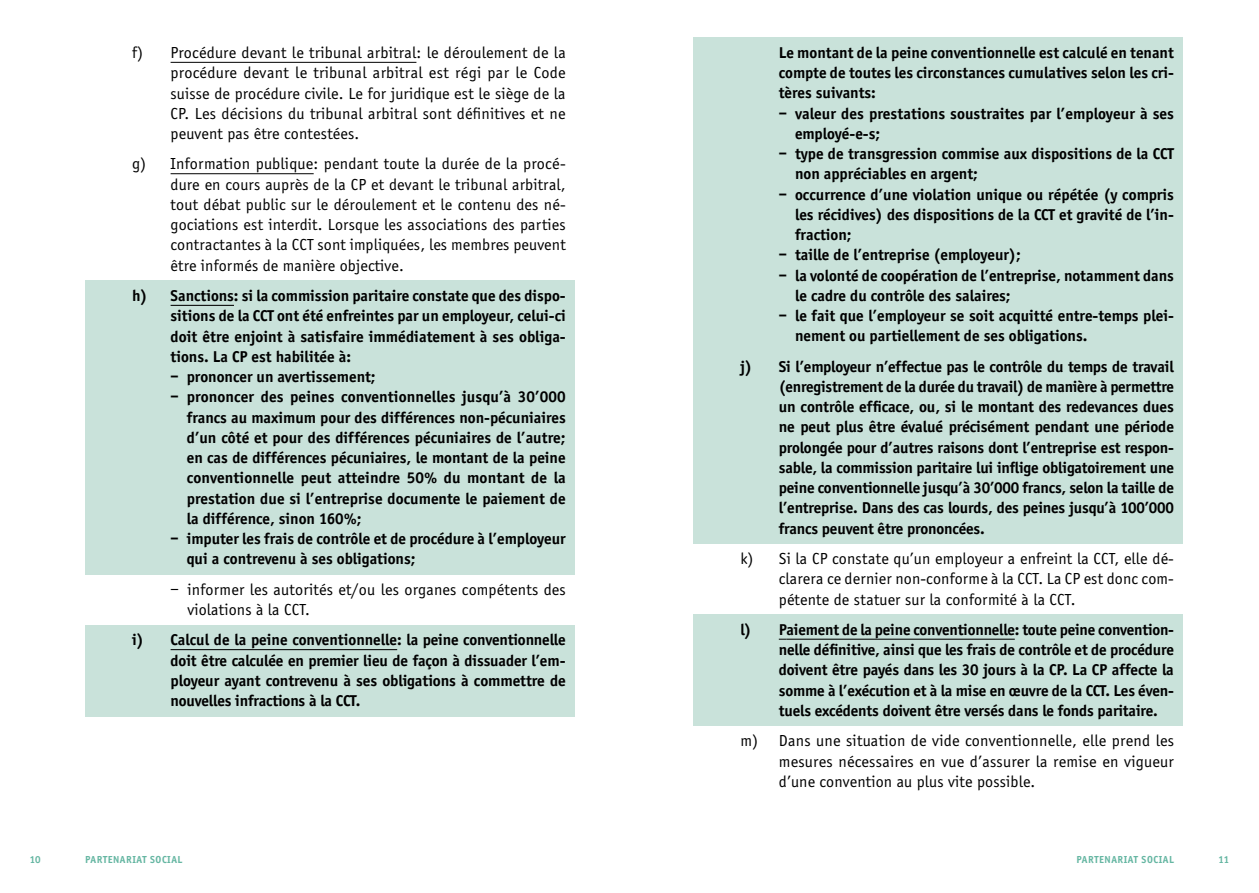
<style>
.page{position:relative;width:1259px;height:893px;background:#fff}
.page>*{position:absolute;margin:0;border:0;box-sizing:border-box;transform-origin:0 0}
.t1{font:16.5px/20.2px "Officina Sans";letter-spacing:.01em;color:#000;text-align:justify}
.t2{font:700 16.2px/20.2px "Officina Sans";color:#000;text-align:justify}
.t3{font:700 10.5px "Officina Sans";letter-spacing:.05em;color:#65b6a2}
</style>
<div class="page">
<hr style="left:171px;top:62px;width:245px;height:1px;background:#000">
<hr style="left:171px;top:173px;width:143px;height:1px;background:#000">
<div style="left:85px;top:281px;width:489px;height:91px;background:#c9e2da"></div>
<hr style="left:171px;top:305px;width:63px;height:1px;background:#000">
<div style="left:85px;top:370px;width:489px;height:22px;background:#c9e2da"></div>
<div style="left:85px;top:390px;width:489px;height:144px;background:#c9e2da"></div>
<div style="left:85px;top:532px;width:489px;height:42px;background:#c9e2da"></div>
<div style="left:85px;top:625px;width:489px;height:91px;background:#c9e2da"></div>
<hr style="left:171px;top:649px;width:226px;height:1px;background:#000">
<div style="left:693px;top:38px;width:489px;height:70px;background:#c9e2da"></div>
<div style="left:693px;top:106px;width:489px;height:43px;background:#c9e2da"></div>
<div style="left:693px;top:147px;width:489px;height:42px;background:#c9e2da"></div>
<div style="left:693px;top:187px;width:489px;height:63px;background:#c9e2da"></div>
<div style="left:693px;top:248px;width:489px;height:22px;background:#c9e2da"></div>
<div style="left:693px;top:268px;width:489px;height:43px;background:#c9e2da"></div>
<div style="left:693px;top:309px;width:489px;height:42px;background:#c9e2da"></div>
<div style="left:693px;top:351px;width:489px;height:193px;background:#c9e2da"></div>
<div style="left:693px;top:615px;width:489px;height:111px;background:#c9e2da"></div>
<hr style="left:786px;top:639px;width:228px;height:1px;background:#000">
<p class="t1" style="left:171px;top:43px;width:397px;text-indent:-38px">f) Procédure devant le tribunal arbitral: le déroulement de la procédure devant le tribunal arbitral est régi par le Code suisse de procédure civile. Le for juridique est le siège de la CP. Les décisions du tribunal arbitral sont définitives et ne peuvent pas être contestées.</p>
<p class="t1" style="left:171px;top:154px;width:396px;text-indent:-38px">g) Information publique: pendant toute la durée de la procé&shy;dure en cours auprès de la CP et devant le tribunal arbitral, tout débat public sur le déroulement et le contenu des né&shy;gociations est interdit. Lorsque les associations des parties contractantes à la CCT sont impliquées, les membres peuvent être informés de manière objective.</p>
<p class="t2" style="left:171px;top:285px;width:397px;text-indent:-38px">h) Sanctions: si la commission paritaire constate que des dispo&shy;sitions de la CCT ont été enfreintes par un employeur, celui-ci doit être enjoint à satisfaire immédiatement à ses obliga&shy;tions. La CP est habilitée à:</p>
<p class="t2" style="left:171px;top:366px;width:206px">– prononcer un avertissement;</p>
<p class="t2" style="left:187px;top:387px;width:380px;text-indent:-16px">– prononcer des peines conventionnelles jusqu’à 30’000 francs au maximum pour des différences non-pécuniaires d’un côté et pour des différences pécuniaires de l’autre; en cas de différences pécuniaires, le montant de la peine conventionnelle peut atteindre 50% du montant de la prestation due si l’entreprise documente le paiement de la différence, sinon 160%;</p>
<p class="t2" style="left:187px;top:528px;width:380px;text-indent:-16px">– imputer les frais de contrôle et de procédure à l’employeur qui a contrevenu à ses obligations;</p>
<p class="t1" style="left:187px;top:579px;width:380px;text-indent:-17px">– informer les autorités et/ou les organes compétents des violations à la CCT.</p>
<p class="t2" style="left:171px;top:630px;width:397px;text-indent:-38px">i) Calcul de la peine conventionnelle: la peine conventionnelle doit être calculée en premier lieu de façon à dissuader l’em&shy;ployeur ayant contrevenu à ses obligations à commettre de nouvelles infractions à la CCT.</p>
<p class="t2" style="left:779px;top:42px;width:396px">Le montant de la peine conventionnelle est calculé en tenant compte de toutes les circonstances cumulatives selon les cri&shy;tères suivants:</p>
<p class="t2" style="left:795px;top:103px;width:380px;text-indent:-16px">– valeur des prestations soustraites par l’employeur à ses employé-e-s;</p>
<p class="t2" style="left:795px;top:143px;width:380px;text-indent:-16px">– type de transgression commise aux dispositions de la CCT non appréciables en argent;</p>
<p class="t2" style="left:795px;top:184px;width:380px;text-indent:-16px">– occurrence d’une violation unique ou répétée (y compris les récidives) des dispositions de la CCT et gravité de l’in&shy;fraction;</p>
<p class="t2" style="left:779px;top:245px;width:243px">– taille de l’entreprise (employeur);</p>
<p class="t2" style="left:795px;top:265px;width:380px;text-indent:-16px">– la volonté de coopération de l’entreprise, notamment dans le cadre du contrôle des salaires;</p>
<p class="t2" style="left:795px;top:305px;width:380px;text-indent:-16px">– le fait que l’employeur se soit acquitté entre-temps plei&shy;nement ou partiellement de ses obligations.</p>
<p class="t2" style="left:779px;top:356px;width:397px;text-indent:-38px">j) Si l’employeur n’effectue pas le contrôle du temps de travail (enregistrement de la durée du travail) de manière à permettre un contrôle efficace, ou, si le montant des redevances dues ne peut plus être évalué précisément pendant une période prolongée pour d’autres raisons dont l’entreprise est respon&shy;sable, la commission paritaire lui inflige obligatoirement une peine conventionnelle jusqu’à 30’000 francs, selon la taille de l’entreprise. Dans des cas lourds, des peines jusqu’à 100’000 francs peuvent être prononcées.</p>
<p class="t1" style="left:779px;top:549px;width:396px;text-indent:-38px">k) Si la CP constate qu’un employeur a enfreint la CCT, elle dé&shy;clarera ce dernier non-conforme à la CCT. La CP est donc com&shy;pétente de statuer sur la conformité à la CCT.</p>
<p class="t2" style="left:779px;top:619px;width:396px;text-indent:-38px">l) Paiement de la peine conventionnelle: toute peine convention&shy;nelle définitive, ainsi que les frais de contrôle et de procédure doivent être payés dans les 30 jours à la CP. La CP affecte la somme à l’exécution et à la mise en œuvre de la CCT. Les éven&shy;tuels excédents doivent être versés dans le fonds paritaire.</p>
<p class="t1" style="left:779px;top:731px;width:397px;text-indent:-38px">m) Dans une situation de vide conventionnelle, elle prend les mesures nécessaires en vue d’assurer la remise en vigueur d’une convention au plus vite possible.</p>
<p class="t3" style="left:85px;top:853px;width:99px">PARTENARIAT SOCIAL</p>
<p class="t3" style="left:1076px;top:853px;width:99px">PARTENARIAT SOCIAL</p>
<p class="t3" style="left:30px;top:853px;width:13px">10</p>
<p class="t3" style="left:1218px;top:853px;width:12px">11</p>
</div>
